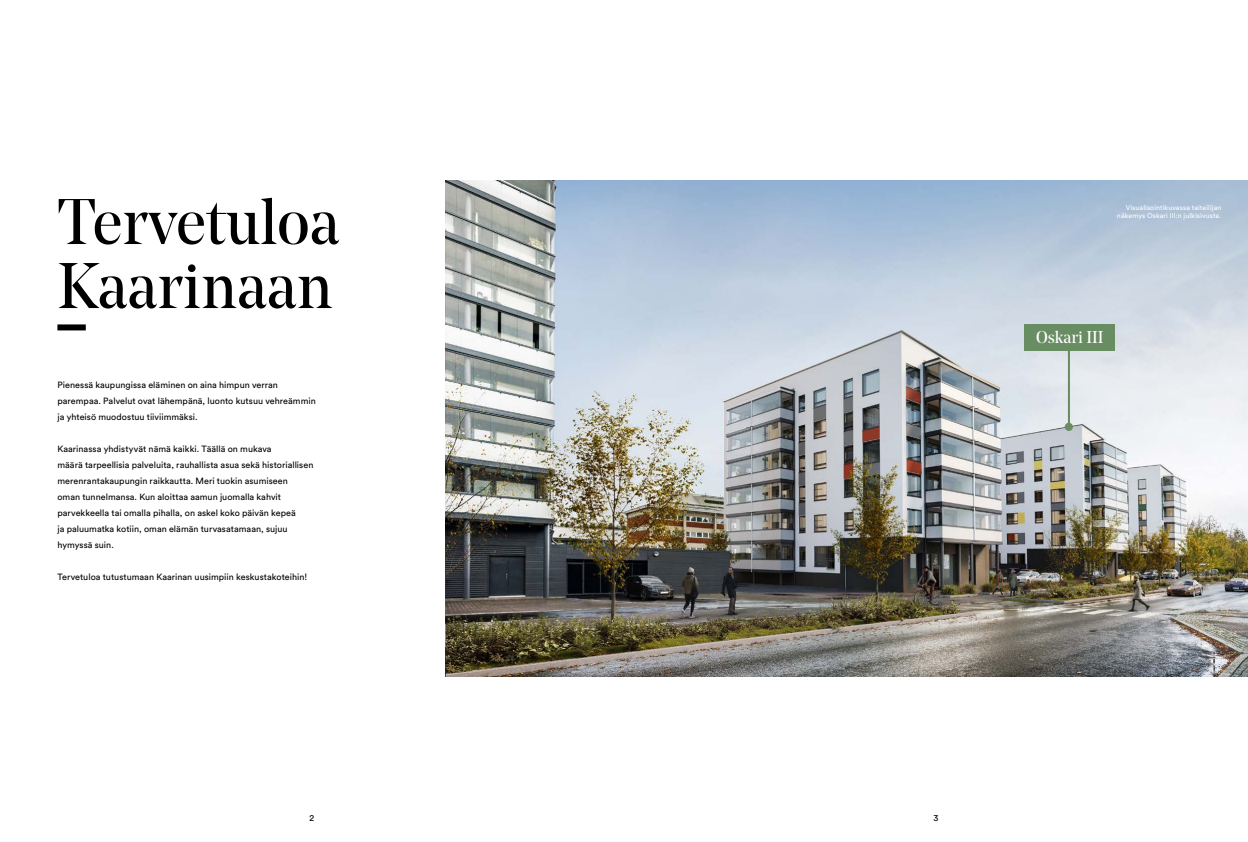
<style>
.page{position:relative;width:1248px;height:842px;background:#fff}
.page>*{position:absolute;margin:0;border:0;box-sizing:border-box;transform-origin:0 0}
.t1{font:64px/64px "Noe Display";color:#000}
.t2{font:17px "Noe Display";color:#fff}
.t3{font:9px/16px "Circular Pro";letter-spacing:.005em;color:#000}
.t4{font:7px/8.4px "Circular Pro";letter-spacing:.01em;color:#fff;text-align:right}
</style>
<div class="page">
<img style="left:445px;top:180px;width:802px;height:496px">
<div style="left:57px;top:324px;width:29px;height:6px;background:#000"></div>
<hr style="left:1067px;top:351px;width:2px;height:77px;background:#698d62">
<div style="left:1024px;top:324px;width:90px;height:27px;background:#698d62"></div>
<div style="left:1064px;top:423px;width:8px;height:8px;background:#698d62;border-radius:50%"></div>
<h1 class="t1" style="left:57px;top:189px;width:283px">Tervetuloa<br>Kaarinaan</h1>
<p class="t3" style="left:57px;top:376px;width:260px">Pienessä kaupungissa eläminen on aina himpun verran parempaa. Palvelut ovat lähempänä, luonto kutsuu vehreämmin ja yhteisö muodostuu tiiviimmäksi.</p>
<p class="t3" style="left:57px;top:440px;width:257px">Kaarinassa yhdistyvät nämä kaikki. Täällä on mukava<br>määrä tarpeellisia palveluita, rauhallista asua sekä historiallisen merenrantakaupungin raikkautta. Meri tuokin asumiseen<br>oman tunnelmansa. Kun aloittaa aamun juomalla kahvit parvekkeella tai omalla pihalla, on askel koko päivän kepeä<br>ja paluumatka kotiin, oman elämän turvasatamaan, sujuu hymyssä suin.</p>
<p class="t3" style="left:57px;top:568px;width:251px">Tervetuloa tutustumaan Kaarinan uusimpiin keskustakoteihin!</p>
<p class="t3" style="left:309px;top:809px;width:6px">2</p>
<p class="t3" style="left:933px;top:809px;width:6px">3</p>
<p class="t4" style="left:1116px;top:203px;width:106px">Visualisointikuvassa taiteilijan näkemys Oskari III:n julkisivusta.</p>
<h2 class="t2" style="left:1036px;top:326px;width:69px">Oskari III</h2>
</div>
